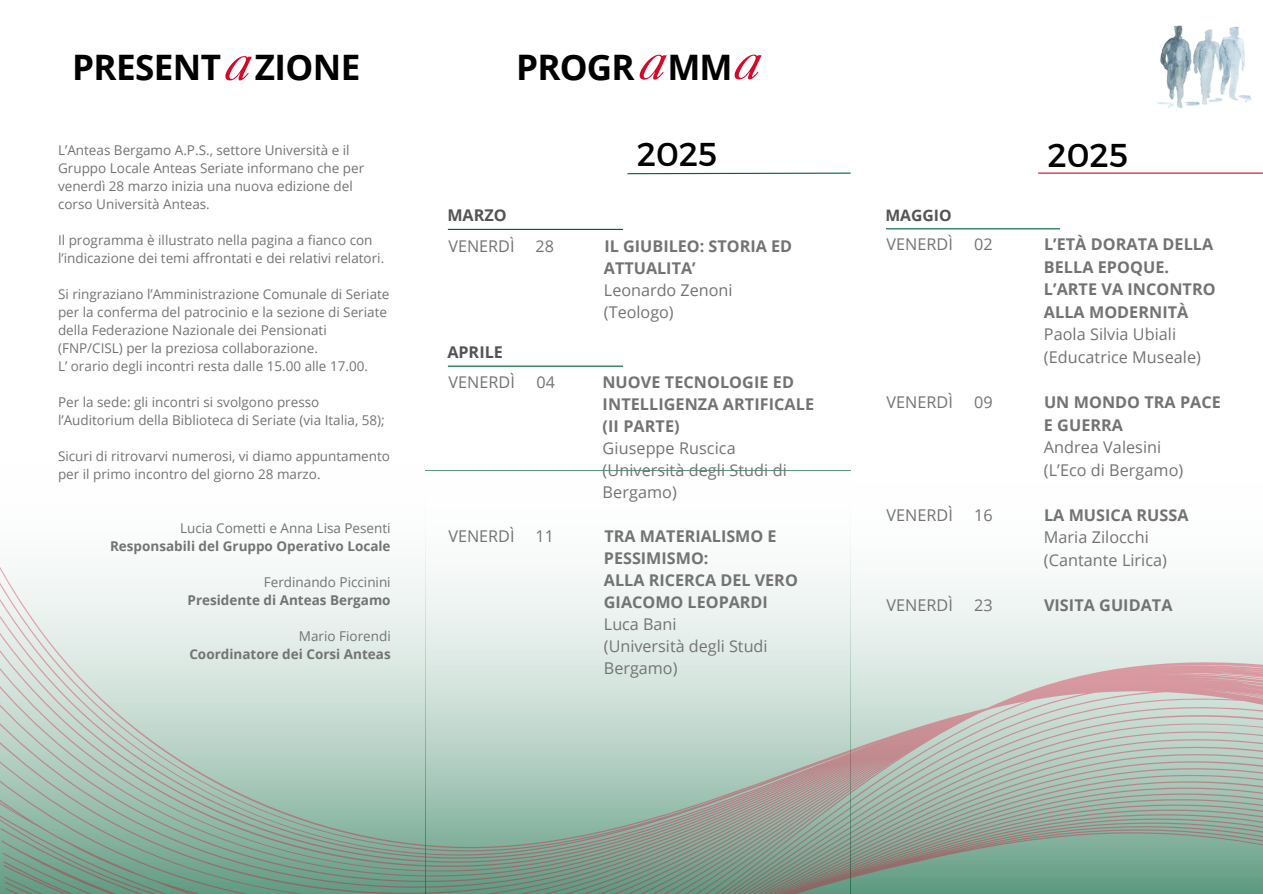
<style>
.page{position:relative;width:1263px;height:894px;background:#fff}
.page>*{position:absolute;margin:0;border:0;box-sizing:border-box;transform-origin:0 0}
.t1{font:italic 54.9px "Caslon 540 LT Std";color:#d7072a}
.t2{font:italic 54.6px "Caslon 540 LT Std";color:#d7072a}
.t3{font:italic 53.55px "Caslon 540 LT Std";color:#d7072a}
.t4{font:700 35.1px "Open Sans";letter-spacing:-.015em;color:#000}
.t5{font:33px "Montserrat";color:#000}
.t6{font:700 16.2px/21.9px "Open Sans";letter-spacing:.005em;color:#737373}
.t7{font:16.2px/22.5px "Open Sans";letter-spacing:.005em;color:#737373}
.t8{font:700 16.2px "Open Sans";color:#545454}
.t9{font:700 15.75px "Open Sans";color:#545454}
.t10{font:13.5px/18px "Open Sans";color:#737373}
.t11{font:700 13.5px "Open Sans";color:#737373}
.s1{font-weight:400}
.s2{font-weight:700}
</style>
<div class="page">
<hr style="left:1038px;top:172px;width:225px;height:2px;background:#d7072a">
<img style="left:1156px;top:26px;width:95px;height:83px">
<svg style="left:0;top:470px;width:1263px;height:423px"></svg>
<hr style="left:448px;top:229px;width:175px;height:1px;background:#026139">
<hr style="left:448px;top:365px;width:175px;height:1px;background:#026139">
<hr style="left:886px;top:228px;width:174px;height:1px;background:#026139">
<svg style="left:627px;top:172px;width:224px;height:3px"></svg>
<h3 class="t4" style="left:72px;top:42px;width:151px">PRESENT</h3>
<p class="t3" style="left:225px;top:42px;width:28px">a</p>
<h3 class="t4" style="left:255px;top:42px;width:107px">ZIONE</h3>
<p class="t4" style="left:516px;top:42px;width:120px">PROGR</p>
<h5 class="t1" style="left:639px;top:41px;width:29px">a</h5>
<p class="t4" style="left:667px;top:42px;width:67px">MM</p>
<h5 class="t2" style="left:734px;top:41px;width:29px">a</h5>
<p class="t10" style="left:58px;top:140px;width:308px">L’Anteas Bergamo A.P.S., settore Università e il Gruppo Locale Anteas Seriate informano che per venerdì 28 marzo inizia una nuova edizione del corso Università Anteas.</p>
<p class="t10" style="left:58px;top:230px;width:328px">Il programma è illustrato nella pagina a fianco con l’indicazione dei temi affrontati e dei relativi relatori.</p>
<p class="t10" style="left:58px;top:284px;width:333px">Si ringraziano l’Amministrazione Comunale di Seriate per la conferma del patrocinio e la sezione di Seriate della Federazione Nazionale dei Pensionati (FNP/CISL) per la preziosa collaborazione.</p>
<p class="t10" style="left:58px;top:356px;width:311px">L’ orario degli incontri resta dalle 15.00 alle 17.00.</p>
<p class="t10" style="left:58px;top:392px;width:328px">Per la sede: gli incontri si svolgono presso l’Auditorium della Biblioteca di Seriate (via Italia, 58);</p>
<p class="t10" style="left:58px;top:446px;width:334px">Sicuri di ritrovarvi numerosi, vi diamo appuntamento per il primo incontro del giorno 28 marzo.</p>
<p class="t10" style="left:180px;top:518px;width:212px">Lucia Cometti e Anna Lisa Pesenti</p>
<p class="t11" style="left:110px;top:536px;width:282px">Responsabili del Gruppo Operativo Locale</p>
<p class="t10" style="left:264px;top:572px;width:128px">Ferdinando Piccinini</p>
<p class="t11" style="left:188px;top:590px;width:205px">Presidente di Anteas Bergamo</p>
<h3 class="t10" style="left:299px;top:626px;width:93px">Mario Fiorendi</h3>
<p class="t11" style="left:189px;top:644px;width:203px">Coordinatore dei Corsi Anteas</p>
<p class="t8" style="left:447px;top:204px;width:61px">MARZO</p>
<h5 class="t5" style="left:637px;top:133px;width:82px">2025</h5>
<h3 class="t5" style="left:1047px;top:133px;width:82px">2025</h3>
<p class="t9" style="left:885px;top:204px;width:68px">MAGGIO</p>
<p class="t7" style="left:448px;top:234px;width:68px">VENERDÌ</p>
<p class="t7" style="left:536px;top:234px;width:20px">28</p>
<p class="t6" style="left:604px;top:234px;width:190px">IL GIUBILEO: STORIA ED<br>ATTUALITA’<br><span class="s1">Leonardo Zenoni</span></p>
<h1 class="t7" style="left:604px;top:300px;width:71px">(Teologo)</h1>
<h2 class="t8" style="left:447px;top:341px;width:57px">APRILE</h2>
<p class="t7" style="left:448px;top:370px;width:68px">VENERDÌ</p>
<p class="t7" style="left:537px;top:370px;width:20px">04</p>
<p class="t6" style="left:602px;top:371px;width:213px">NUOVE TECNOLOGIE ED<br>INTELLIGENZA ARTIFICALE (II PARTE)<br><span class="s1">Giuseppe Ruscica</span></p>
<h1 class="t7" style="left:603px;top:459px;width:186px;line-height:21.9px">(Università degli Studi di<br>Bergamo)</h1>
<h1 class="t7" style="left:448px;top:524px;width:68px">VENERDÌ</h1>
<h1 class="t7" style="left:536px;top:524px;width:20px">11</h1>
<h1 class="t6" style="left:604px;top:524px;width:195px">TRA MATERIALISMO E<br>PESSIMISMO:<br>ALLA RICERCA DEL VERO</h1>
<p class="t7" style="left:604px;top:590px;width:166px;line-height:21.9px"><span class="s2">GIACOMO LEOPARDI<br></span>Luca Bani<br>(Università degli Studi<br>Bergamo)</p>
<p class="t7" style="left:886px;top:233px;width:68px">VENERDÌ</p>
<p class="t7" style="left:974px;top:233px;width:20px">02</p>
<p class="t6" style="left:1044px;top:233px;width:173px;line-height:22.5px">L’ETÀ DORATA DELLA<br>BELLA EPOQUE.<br>L’ARTE VA INCONTRO<br>ALLA MODERNITÀ<br><span class="s1">Paola Silvia Ubiali (Educatrice Museale)</span></p>
<h2 class="t7" style="left:886px;top:390px;width:68px">VENERDÌ</h2>
<h2 class="t7" style="left:974px;top:390px;width:20px">09</h2>
<h2 class="t7" style="left:1044px;top:390px;width:179px"><span class="s2">UN MONDO TRA PACE<br>E GUERRA<br></span>Andrea Valesini<br>(L’Eco di Bergamo)</h2>
<p class="t7" style="left:886px;top:503px;width:68px">VENERDÌ</p>
<p class="t7" style="left:974px;top:503px;width:20px">16</p>
<p class="t7" style="left:1044px;top:503px;width:146px"><span class="s2">LA MUSICA RUSSA<br></span>Maria Zilocchi (Cantante Lirica)</p>
<p class="t7" style="left:886px;top:593px;width:68px">VENERDÌ</p>
<p class="t7" style="left:974px;top:593px;width:20px">23</p>
<p class="t6" style="left:1044px;top:593px;width:130px">VISITA GUIDATA</p>
</div>
